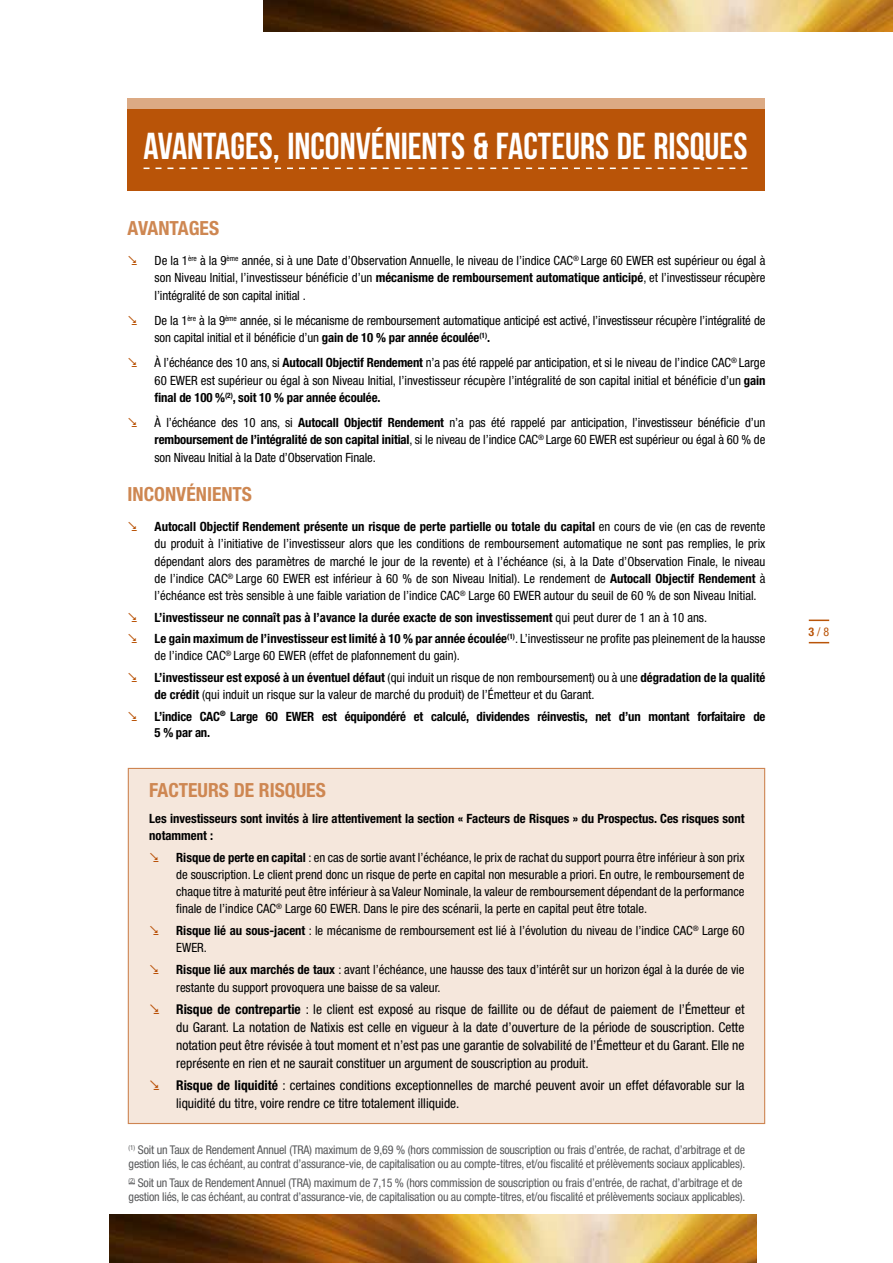
<style>
.page{position:relative;width:893px;height:1263px;background:#fff}
.page>*{position:absolute;margin:0;border:0;box-sizing:border-box;transform-origin:0 0}
.t1{font:37.5px "Bebas Neue";color:#fff}
.t2{font:700 condensed 19.5px "Helvetica Neue LT Std";color:#ce8752}
.t3{font:condensed 13.5px/18px "Helvetica Neue LT Std";color:#000;text-align:justify}
.t4{font:condensed 12.75px/17.2px "Helvetica Neue LT Std";color:#000;text-align:justify}
.t5{font:700 condensed 12.75px/21.5px "Helvetica Neue LT Std";color:#000}
.t6{font:condensed 12px/13.8px "Helvetica Neue LT Std";letter-spacing:-.015em;color:#58595b}
.t7{font:condensed 12px "Helvetica Neue LT Std";color:#b95408}
.s1{font-weight:700}
.s2{font-weight:400}
</style>
<div class="page">
<hr style="left:809px;top:619px;width:20px;height:2px;background:#b95408">
<svg style="left:809px;top:642px;width:20px;height:1px"></svg>
<div style="left:128px;top:768px;width:637px;height:356px;background:#f5e7dc"></div>
<img style="left:109px;top:1215px;width:648px;height:48px">
<img style="left:264px;top:0;width:629px;height:32px">
<div style="left:128px;top:108px;width:637px;height:83px;background:#b95408"></div>
<svg style="left:144px;top:168px;width:603px;height:1px"></svg>
<div style="left:128px;top:98px;width:637px;height:10px;background:#dcaa84"></div>
<h1 class="t1" style="left:144px;top:126px;width:605px">AVANTAGES, INCONVÉNIENTS &amp; FACTEURS DE RISQUES</h1>
<h2 class="t2" style="left:128px;top:216px;width:92px">Avan tag es</h2>
<p class="t4" style="left:155px;top:252px;width:612px">De la 1<sup>ère</sup> à la 9<sup>ème</sup> année, si à une Date d’Observation Annuelle, le niveau de l’indice CAC<sup>®</sup> Large 60 EWER est supérieur ou égal à son Niveau Initial, l’investisseur bénéficie d’un <span class="s1">mécanisme de remboursement automatique anticipé</span>, et l’investisseur récupère l’intégralité de son capital initial .</p>
<p class="t4" style="left:155px;top:312px;width:612px">De la 1<sup>ère</sup> à la 9<sup>ème</sup> année, si le mécanisme de remboursement automatique anticipé est activé, l’investisseur récupère l’intégralité de son capital initial et il bénéficie d’un <span class="s1">gain de 10 % par année écoulée</span><sup>(1)</sup><span class="s1">.</span></p>
<p class="t4" style="left:155px;top:354px;width:612px">à l’échéance des 10 ans, si <span class="s1">Autocall Objectif Rendement</span> n’a pas été rappelé par anticipation, et si le niveau de l’indice CAC<sup>®</sup> Large 60 EWER est supérieur ou égal à son Niveau Initial, l’investisseur récupère l’intégralité de son capital initial et bénéficie d’un <span class="s1">gain final de 100 %</span><sup>(2)</sup><span class="s1">, soit 10 % par année écoulée.</span></p>
<p class="t4" style="left:155px;top:414px;width:612px">à l’échéance des 10 ans, si <span class="s1">Autocall Objectif Rendement</span> n’a pas été rappelé par anticipation, l’investisseur bénéficie d’un <span class="s1">remboursement de l’intégralité de son capital initial</span>, si le niveau de l’indice CAC<sup>®</sup> Large 60 EWER est supérieur ou égal à 60 % de son Niveau Initial à la Date d’Observation Finale.</p>
<h2 class="t2" style="left:128px;top:482px;width:125px">Inconvéni ents</h2>
<p class="t4" style="left:155px;top:518px;width:612px"><span class="s1">Autocall Objectif Rendement présente un risque de perte partielle ou totale du capital</span> en cours de vie (en cas de revente du produit à l’initiative de l’investisseur alors que les conditions de remboursement automatique ne sont pas remplies, le prix dépendant alors des paramètres de marché le jour de la revente) et à l’échéance (si, à la Date d’Observation Finale, le niveau de l’indice CAC<sup>®</sup> Large 60 EWER est inférieur à 60 % de son Niveau Initial). Le rendement de <span class="s1">Autocall Objectif Rendement</span> à l’échéance est très sensible à une faible variation de l’indice CAC<sup>®</sup> Large 60 EWER autour du seuil de 60 % de son Niveau Initial.</p>
<p class="t5" style="left:155px;top:606px;width:612px">L’investisseur ne connaît pas à l’avance la durée exacte de son investissement <span class="s2">qui peut durer de 1 an à 10 ans.<br></span>Le gain maximum de l’investisseur est limité à 10 % par année écoulée<sup>(1)</sup><span class="s2">. L’investisseur ne profite pas pleinement de la hausse</span></p>
<p class="t4" style="left:155px;top:645px;width:612px;line-height:21.5px">de l’indice CAC<sup>®</sup> Large 60 EWER (effet de plafonnement du gain).<br><span class="s1">L’investisseur est exposé à un éventuel défaut</span> (qui induit un risque de non remboursement) ou à une <span class="s1">dégradation de la qualité</span></p>
<p class="t5" style="left:155px;top:684px;width:612px">de crédit <span class="s2">(qui induit un risque sur la valeur de marché du produit) de l’émetteur et du Garant.<br></span>L’indice CAC<sup>®</sup> Large 60 EWER est équipondéré et calculé, dividendes réinvestis, net d’un montant forfaitaire de</p>
<p class="t5" style="left:155px;top:721px;width:57px">5 % par an.</p>
<h2 class="t2" style="left:149px;top:778px;width:177px">Facteurs de risques</h2>
<p class="t5" style="left:149px;top:809px;width:597px;line-height:17.2px">Les investisseurs sont invités à lire attentivement la section « Facteurs de Risques » du Prospectus. Ces risques sont notamment :</p>
<p class="t4" style="left:176px;top:848px;width:570px"><span class="s1">Risque de perte en capital</span> : en cas de sortie avant l’échéance, le prix de rachat du support pourra être inférieur à son prix de souscription. Le client prend donc un risque de perte en capital non mesurable a priori. En outre, le remboursement de chaque titre à maturité peut être inférieur à sa Valeur Nominale, la valeur de remboursement dépendant de la performance finale de l’indice CAC<sup>®</sup> Large 60 EWER. Dans le pire des scénarii, la perte en capital peut être totale.</p>
<p class="t4" style="left:176px;top:921px;width:570px"><span class="s1">Risque lié au sous-jacent</span> : le mécanisme de remboursement est lié à l’évolution du niveau de l’indice CAC<sup>®</sup> Large 60<br>EWER.</p>
<p class="t4" style="left:176px;top:960px;width:570px;line-height:18px"><span class="s1">Risque lié aux marchés de taux</span> : avant l’échéance, une hausse des taux d’intérêt sur un horizon égal à la durée de vie restante du support provoquera une baisse de sa valeur.</p>
<p class="t3" style="left:176px;top:1000px;width:570px"><span class="s1">Risque de contrepartie</span> : le client est exposé au risque de faillite ou de défaut de paiement de l’émetteur et du Garant. La notation de Natixis est celle en vigueur à la date d’ouverture de la période de souscription. Cette notation peut être révisée à tout moment et n’est pas une garantie de solvabilité de l’émetteur et du Garant. Elle ne représente en rien et ne saurait constituer un argument de souscription au produit.</p>
<p class="t3" style="left:176px;top:1076px;width:570px"><span class="s1">Risque de liquidité</span> : certaines conditions exceptionnelles de marché peuvent avoir un effet défavorable sur la liquidité du titre, voire rendre ce titre totalement illiquide.</p>
<p class="t6" style="left:129px;top:1142px;width:618px"><sup>(1)</sup> Soit un Taux de Rendement Annuel (TRA) maximum de 9,69 % (hors commission de souscription ou frais d’entrée, de rachat, d’arbitrage et de gestion liés, le cas échéant, au contrat d’assurance-vie, de capitalisation ou au compte-titres, et/ou fiscalité et prélèvements sociaux applicables).</p>
<p class="t6" style="left:129px;top:1176px;width:618px"><sup>(2)</sup> Soit un Taux de Rendement Annuel (TRA) maximum de 7,15 % (hors commission de souscription ou frais d’entrée, de rachat, d’arbitrage et de gestion liés, le cas échéant, au contrat d’assurance-vie, de capitalisation ou au compte-titres, et/ou fiscalité et prélèvements sociaux applicables).</p>
<p class="t7" style="left:809px;top:625px;width:22px"><span class="s1">3</span> / 8</p>
</div>
